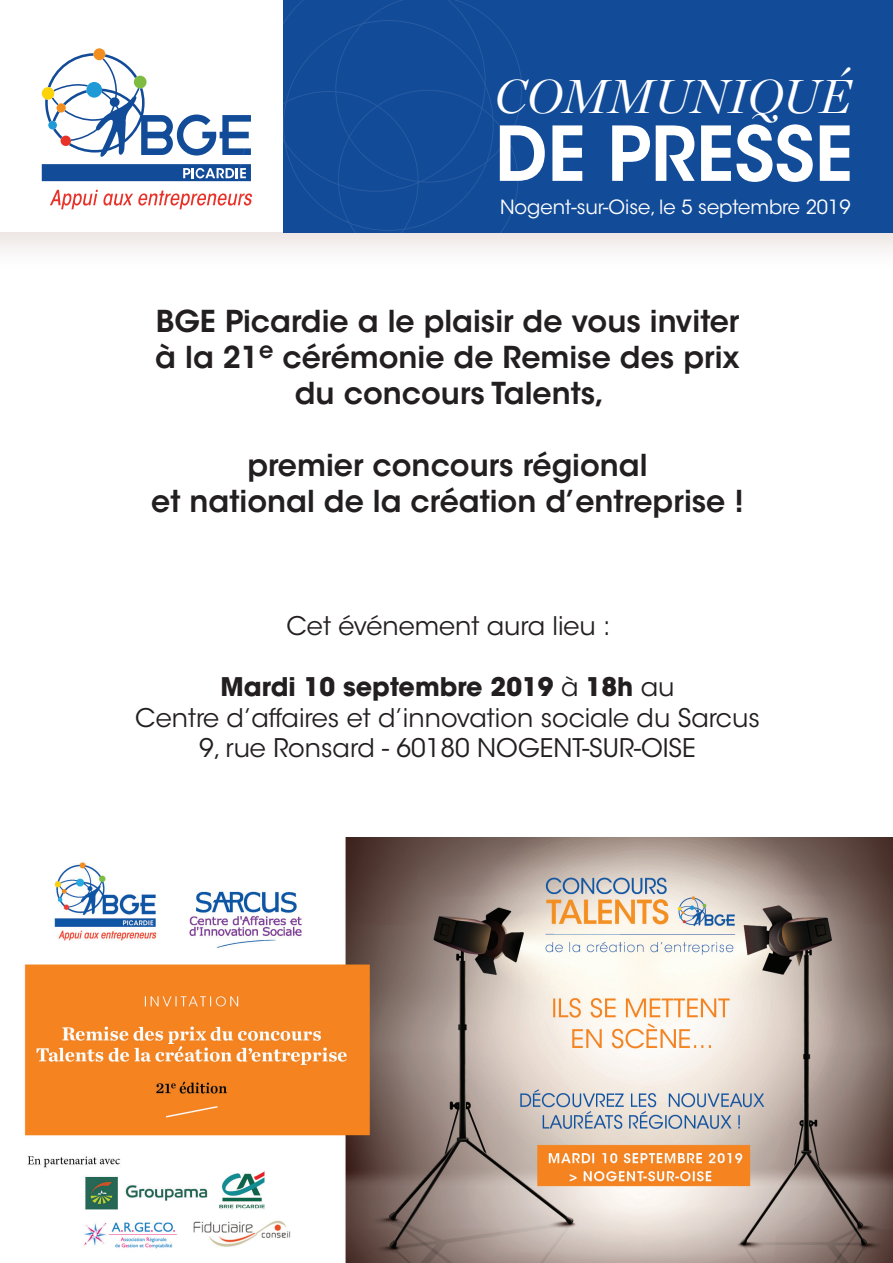
<style>
.page{position:relative;width:893px;height:1263px;background:#fff}
.page>*{position:absolute;margin:0;border:0;box-sizing:border-box;transform-origin:0 0}
.t1{font:600 74.85px "ITC Avant Garde Std";color:#fff;scale:.96 1}
.t2{font:italic 47.25px "Chronicle Display";color:#fff}
.t3{font:600 30px/36px "ITC Avant Garde Std";color:#231f20;text-align:center}
.t4{font:25.5px/30.6px "ITC Avant Garde Std";color:#231f20;text-align:center}
.t5{font:19.5px "ITC Avant Garde Std";color:#fff}
.s1{font-weight:700}
</style>
<div class="page">
<div style="left:0;top:0;width:893px;height:272px;background:#b69890;opacity:.3"></div>
<div style="left:0;top:0;width:893px;height:231px;background:#fff"></div>
<svg style="left:50px;top:190px;width:202px;height:19px"></svg>
<svg style="left:45px;top:53px;width:206px;height:104px"></svg>
<div style="left:57px;top:103px;width:9px;height:10px;background:#f28d20;border-radius:50%"></div>
<div style="left:48px;top:121px;width:9px;height:8px;background:#1e9bd7;border-radius:50%"></div>
<div style="left:86px;top:82px;width:16px;height:16px;background:#1e9bd7;border-radius:50%"></div>
<div style="left:93px;top:48px;width:12px;height:12px;background:#f28d20;border-radius:50%"></div>
<div style="left:61px;top:136px;width:10px;height:10px;background:#e83129;border-radius:50%"></div>
<div style="left:42px;top:87px;width:12px;height:13px;background:#fcd308;border-radius:50%"></div>
<div style="left:134px;top:76px;width:13px;height:12px;background:#7dbc41;border-radius:50%"></div>
<div style="left:42px;top:164px;width:209px;height:17px;background:#124b98"></div>
<svg style="left:183px;top:168px;width:63px;height:10px"></svg>
<div style="left:283px;top:0;width:610px;height:232px;background:#124b98"></div>
<svg style="left:283px;top:0;width:239px;height:191px"></svg>
<img style="left:24px;top:838px;width:869px;height:425px">
<h2 class="t2" style="left:495px;top:60px;width:358px">COMMUNIQUÉ</h2>
<h1 class="t1" style="left:495px;top:106px;width:375px">DE PRESSE</h1>
<p class="t5" style="left:500px;top:195px;width:352px">Nogent-sur-Oise, le 5 septembre 2019</p>
<p class="t3" style="left:155px;top:303px;width:586px">BGE Picardie a le plaisir de vous inviter à la 21<sup>e</sup> cérémonie de Remise des prix du concours Talents,</p>
<p class="t3" style="left:151px;top:447px;width:594px">premier concours régional<br>et national de la création d’entreprise !</p>
<p class="t4" style="left:287px;top:611px;width:326px">Cet événement aura lieu :</p>
<p class="t4" style="left:135px;top:672px;width:626px"><span class="s1">Mardi 10 septembre 2019</span> à <span class="s1">18h</span> au<br>Centre d’affaires et d’innovation sociale du Sarcus<br>9, rue Ronsard - 60180 NOGENT-SUR-OISE</p>
</div>
